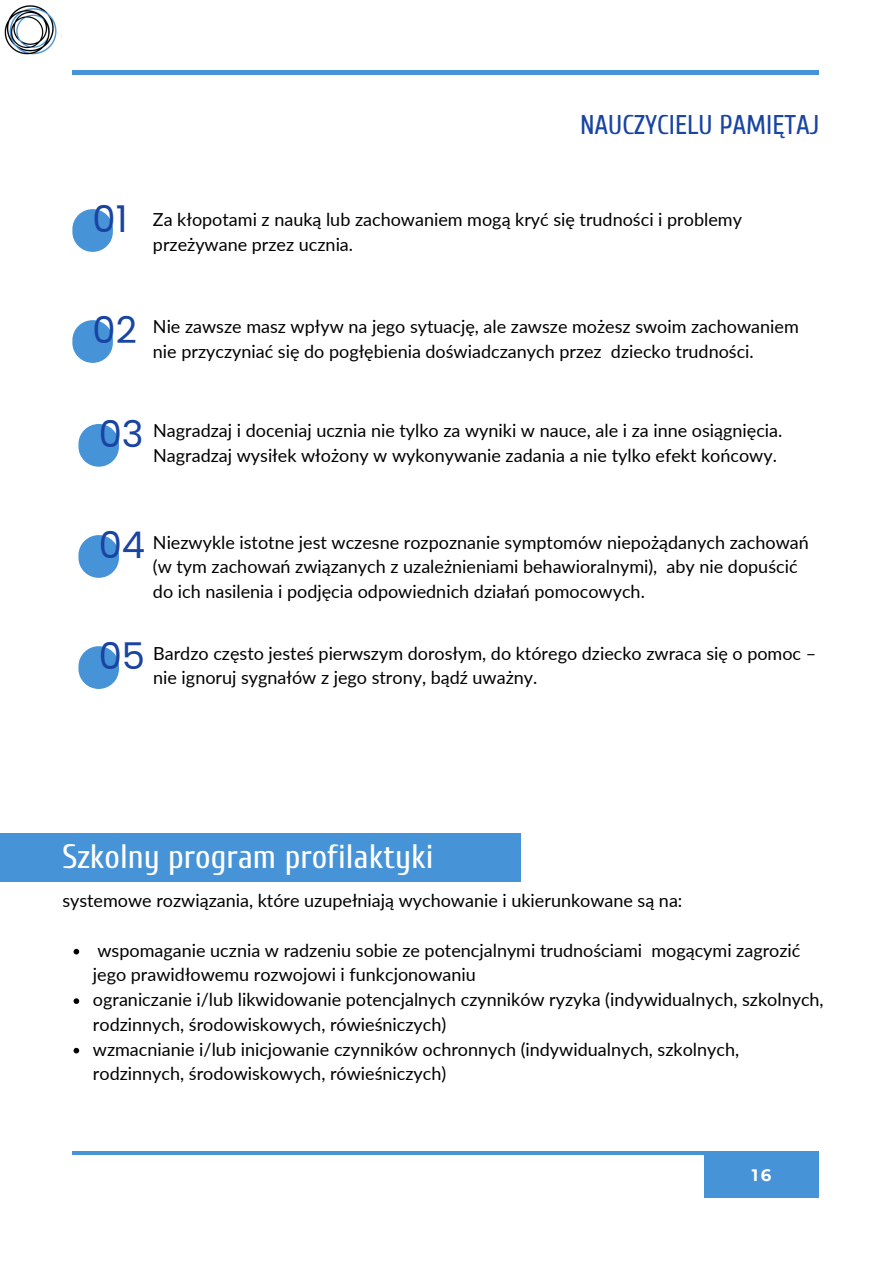
<style>
.page{position:relative;width:893px;height:1264px;background:#fff}
.page>*{position:absolute;margin:0;border:0;box-sizing:border-box;transform-origin:0 0}
.t1{font:36.9px "Poppins";color:#1944a2}
.t2{font:33.75px "Cuprum";color:#fff}
.t3{font:27px "Cuprum";color:#1944a2}
.t4{font:18px/24.8px "Lato";color:#000}
.t5{font:700 16.5px "Montserrat";color:#fff}
.s1{font-family:"Poppins";font-size:36.9px;color:#1944a2}
</style>
<div class="page">
<hr style="left:72px;top:71px;width:747px;height:3px;background:#4793d7">
<hr style="left:72px;top:1151px;width:747px;height:3px;background:#4793d7">
<div style="left:704px;top:1151px;width:114px;height:46px;background:#4793d7"></div>
<img style="left:4px;top:5px;width:58px;height:50px">
<svg style="left:74px;top:948px;width:5px;height:6px"></svg>
<svg style="left:74px;top:998px;width:5px;height:5px"></svg>
<svg style="left:74px;top:1047px;width:5px;height:6px"></svg>
<div style="left:72px;top:209px;width:41px;height:43px;background:#4793d7;border-radius:20px"></div>
<div style="left:72px;top:320px;width:41px;height:43px;background:#4793d7;border-radius:20px"></div>
<div style="left:78px;top:424px;width:41px;height:42px;background:#4793d7;border-radius:20px"></div>
<div style="left:78px;top:535px;width:41px;height:43px;background:#4793d7;border-radius:20px"></div>
<div style="left:78px;top:646px;width:41px;height:43px;background:#4793d7;border-radius:20px"></div>
<div style="left:0;top:833px;width:520px;height:49px;background:#4793d7"></div>
<h1 class="t1" style="left:93px;top:193px;width:36px">01</h1>
<h3 class="t3" style="left:580px;top:110px;width:241px">NAUCZYCIELU PAMIĘTAJ</h3>
<p class="t4" style="left:153px;top:207px;width:590px">Za kłopotami z nauką lub zachowaniem mogą kryć się trudności i problemy przeżywane przez ucznia.</p>
<p class="t4" style="left:153px;top:313px;width:647px;text-indent:-60px"><span class="s1">02</span> Nie zawsze masz wpływ na jego sytuację, ale zawsze możesz swoim zachowaniem nie przyczyniać się do pogłębienia doświadczanych przez dziecko trudności.</p>
<h1 class="t1" style="left:99px;top:408px;width:46px">03</h1>
<p class="t4" style="left:153px;top:418px;width:630px">Nagradzaj i doceniaj ucznia nie tylko za wyniki w nauce, ale i za inne osiągnięcia.<br>Nagradzaj wysiłek włożony w wykonywanie zadania a nie tylko efekt końcowy.</p>
<h1 class="t1" style="left:99px;top:519px;width:48px">04</h1>
<p class="t4" style="left:153px;top:529px;width:657px">Niezwykle istotne jest wczesne rozpoznanie symptomów niepożądanych zachowań (w tym zachowań związanych z uzależnieniami behawioralnymi), aby nie dopuścić do ich nasilenia i podjęcia odpowiednich działań pomocowych.</p>
<h1 class="t1" style="left:99px;top:630px;width:48px">05</h1>
<p class="t4" style="left:153px;top:640px;width:664px">Bardzo często jesteś pierwszym dorosłym, do którego dziecko zwraca się o pomoc – nie ignoruj sygnałów z jego strony, bądź uważny.</p>
<h2 class="t2" style="left:62px;top:838px;width:372px">Szkolny program profilaktyki</h2>
<p class="t4" style="left:62px;top:887px;width:621px">systemowe rozwiązania, które uzupełniają wychowanie i ukierunkowane są na:</p>
<p class="t4" style="left:93px;top:937px;width:732px">wspomaganie ucznia w radzeniu sobie ze potencjalnymi trudnościami mogącymi zagrozić jego prawidłowemu rozwojowi i funkcjonowaniu<br>ograniczanie i/lub likwidowanie potencjalnych czynników ryzyka (indywidualnych, szkolnych, rodzinnych, środowiskowych, rówieśniczych)<br>wzmacnianie i/lub inicjowanie czynników ochronnych (indywidualnych, szkolnych, rodzinnych, środowiskowych, rówieśniczych)</p>
<p class="t5" style="left:751px;top:1164px;width:21px">16</p>
</div>
